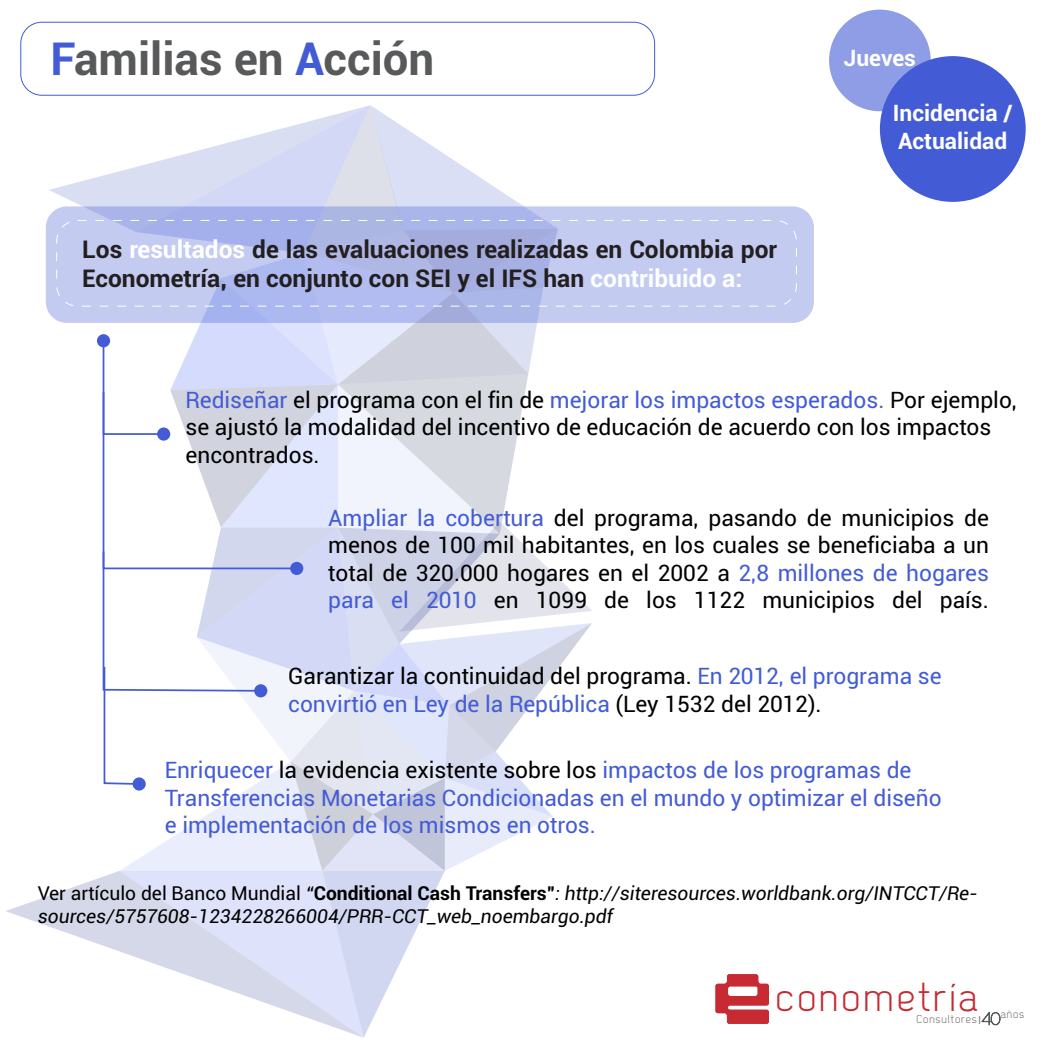
<style>
.page{position:relative;width:1042px;height:1042px;background:#fff}
.page>*{position:absolute;margin:0;border:0;box-sizing:border-box;transform-origin:0 0}
.t1{font:700 45.68px "Roboto";color:#58595b}
.t2{font:40.43px "Dekar";letter-spacing:.075em;color:#c72a32}
.t3{font:700 24.5px/29.4px "Roboto";color:#231f20}
.t4{font:22.75px/27.3px "Roboto";color:#000}
.t5{font:22.75px/27.3px "Roboto";color:#435cd6}
.t6{font:700 22.75px/27.3px "Roboto";color:#fff}
.t7{font:italic 19.25px/23.1px "Roboto";color:#000}
.t8{font:11.38px "Dekar";letter-spacing:.075em;color:#6c6c6f}
.s1{color:#435cd6}
.s2{color:#fff}
.s3{color:#000}
.s4{font-style:normal}
.s5{font-weight:700;font-style:normal}
.s6{font-family:"Code";font-weight:300;font-size:17.5px;color:#58595b}
</style>
<div class="page">
<svg style="left:6px;top:896px;width:43px;height:31px"></svg>
<div style="left:20px;top:22px;width:635px;height:74px;border:1px solid #435cd6;border-radius:21px"></div>
<svg style="left:715px;top:974px;width:54px;height:50px"></svg>
<svg style="left:979px;top:1012px;width:22px;height:13px"></svg>
<div style="left:880px;top:56px;width:145px;height:146px;background:#435cd6;border-radius:50%"></div>
<svg style="left:829px;top:10px;width:101px;height:101px;background:#8394e3"></svg>
<div style="left:46px;top:206px;width:768px;height:117px;background:#c3cbf1;border-radius:21px"></div>
<svg style="left:49px;top:105px;width:543px;height:932px"></svg>
<div style="left:132px;top:777px;width:14px;height:13px;background:#435cd6;border-radius:50%"></div>
<h1 class="t1" style="left:50px;top:27px;width:385px"><span class="s1">F</span>amilias en <span class="s1">A</span>cción</h1>
<p class="t3" style="left:82px;top:233px;width:696px">Los <span class="s2">resultados</span> de las evaluaciones realizadas en Colombia por<br>Econometría, en conjunto con SEI y el IFS han <span class="s2">contribuido a:</span></p>
<p class="t6" style="left:844px;top:43px;width:74px">Jueves</p>
<p class="t6" style="left:893px;top:99px;width:121px">Incidencia /<br>Actualidad</p>
<p class="t4" style="left:185px;top:385px;width:833px"><span class="s1">Rediseñar</span> el programa con el fin de <span class="s1">mejorar los impactos esperados.</span> Por ejemplo, se ajustó la modalidad del incentivo de educación de acuerdo con los impactos encontrados.</p>
<p class="t4" style="left:328px;top:503px;width:662px;text-align:justify"><span class="s1">Ampliar la cobertura</span> del programa, pasando de municipios de menos de 100 mil habitantes, en los cuales se beneficiaba a un total de 320.000 hogares en el 2002 a <span class="s1">2,8 millones de hogares para el 2010</span> en 1099 de los 1122 municipios del país.</p>
<p class="t4" style="left:288px;top:662px;width:655px">Garantizar la continuidad del programa. <span class="s1">En 2012, el programa se convirtió en Ley de la República</span> (Ley 1532 del 2012).</p>
<p class="t5" style="left:165px;top:755px;width:778px">Enriquecer <span class="s3">la evidencia existente sobre los</span> impactos de los programas de<br>Transferencias Monetarias Condicionadas en el mundo y optimizar el diseño e implementación de los mismos en otros.</p>
<p class="t7" style="left:38px;top:881px;width:941px"><span class="s4">Ver artículo del Banco Mundial</span> “<span class="s5">Conditional Cash Transfers”</span>: http://siteresources.worldbank.org/INTCCT/Re&shy;sources/5757608-1234228266004/PRR-CCT_web_noembargo.pdf</p>
<h2 class="t2" style="left:775px;top:977px;width:204px">conometría</h2>
<p class="t8" style="left:916px;top:1014px;width:109px">Consultores <span class="s6">40</span>años</p>
</div>
